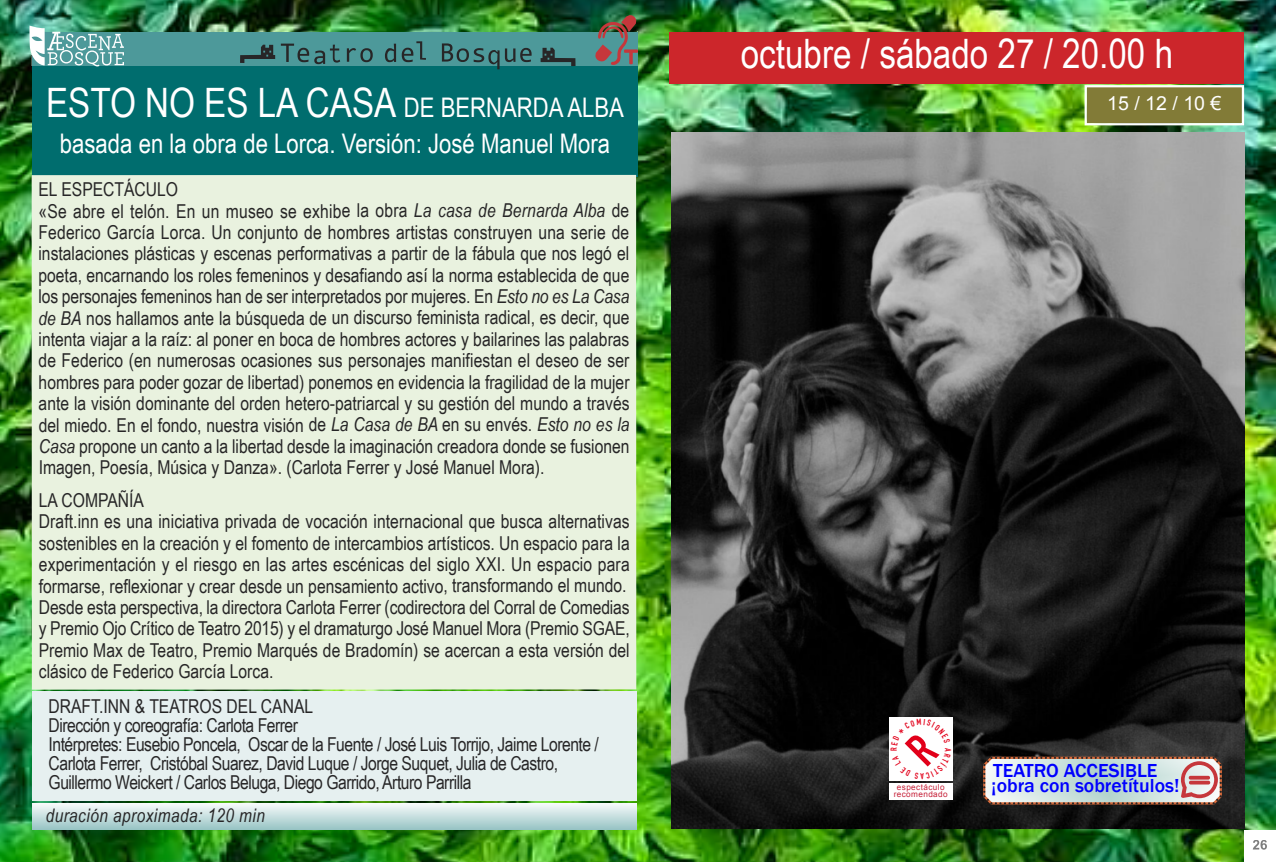
<style>
.page{position:relative;width:1276px;height:862px;background:#fff}
.page>*{position:absolute;margin:0;border:0;box-sizing:border-box;transform-origin:0 0}
.t1{font:40.5px "Arial Narrow";color:#fff}
.t2{font:27px "Arial Narrow";color:#fff}
.t3{font:500 19.35px/15.5px "Franklin Gothic";color:#00f}
.t4{font:19.35px "Arial";color:#fff}
.t5{font:19.12px/21.4px "Arial Narrow";color:#272627}
.t6{font:19.12px/19.1px "Arial Narrow";letter-spacing:-.025em;color:#272627}
.t7{font:italic 18.68px "Arial Narrow";letter-spacing:.025em;color:#272627}
.t8{font:8.55px "DIN Engschrift+MZDFIX";color:#e2001a}
.t9{font:8.1px/7.4px "Arial";letter-spacing:.05em;color:#c62139;text-align:center}
.s1{font-size:27px}
.s2{font-style:italic}
</style>
<div class="page">
<img style="left:0;top:0;width:1276px;height:861px">
<div style="left:1244px;top:829px;width:32px;height:32px;background:#fff"></div>
<svg style="left:1253px;top:840px;width:14px;height:9px"></svg>
<div style="left:32px;top:32px;width:606px;height:144px;background:#006d6e"></div>
<div style="left:670px;top:32px;width:574px;height:52px;background:#cc262b"></div>
<img style="left:638px;top:32px;width:1px;height:33px">
<div style="left:32px;top:32px;width:606px;height:33px;background:#4d999a"></div>
<svg style="left:29px;top:26px;width:95px;height:40px"></svg>
<div style="left:32px;top:691px;width:604px;height:109px;background:#e6f0f0"></div>
<div style="left:32px;top:175px;width:604px;height:514px;background:#e9f2df"></div>
<img style="left:671px;top:133px;width:573px;height:695px">
<div style="left:32px;top:803px;width:605px;height:26px;background:linear-gradient(to bottom,#f8fbfb,#9ec8c8)"></div>
<svg style="left:240px;top:41px;width:335px;height:28px"></svg>
<svg style="left:594px;top:13px;width:44px;height:52px"></svg>
<svg style="left:981px;top:754px;width:242px;height:52px;background:#babab5"></svg>
<div style="left:1087px;top:87px;width:154px;height:36px;background:#827b37"></div>
<div style="left:1084px;top:85px;width:160px;height:40px;border:2px solid #fff"></div>
<div style="left:889px;top:716px;width:64px;height:64px;background:#fff"></div>
<div style="left:889px;top:782px;width:63px;height:17px;background:#fff"></div>
<svg style="left:904px;top:735px;width:36px;height:32px"></svg>
<h1 class="t1" style="left:46px;top:79px;width:579px">ESTO NO ES LA CASA <span class="s1">DE BERNARDA ALBA</span></h1>
<h2 class="t2" style="left:60px;top:128px;width:552px">basada en la obra de Lorca. Versión: José Manuel Mora</h2>
<p class="t5" style="left:38px;top:178px;width:593px">EL ESPECTÁCULO<br>«Se abre el telón. En un museo se exhibe la obra <span class="s2">La casa de Bernarda Alba</span> de Federico García Lorca. Un conjunto de hombres artistas construyen una serie de instalaciones plásticas y escenas performativas a partir de la fábula que nos legó el poeta, encarnando los roles femeninos y desafiando así la norma establecida de que los personajes femeninos han de ser interpretados por mujeres. En <span class="s2">Esto no es La Casa de BA</span> nos hallamos ante la búsqueda de un discurso feminista radical, es decir, que intenta viajar a la raíz: al poner en boca de hombres actores y bailarines las palabras de Federico (en numerosas ocasiones sus personajes manifiestan el deseo de ser hombres para poder gozar de libertad) ponemos en evidencia la fragilidad de la mujer ante la visión dominante del orden hetero-patriarcal y su gestión del mundo a través del miedo. En el fondo, nuestra visión de <span class="s2">La Casa de BA</span> en su envés. <span class="s2">Esto no es la Casa</span> propone un canto a la libertad desde la imaginación creadora donde se fusionen Imagen, Poesía, Música y Danza». (Carlota Ferrer y José Manuel Mora).</p>
<p class="t5" style="left:39px;top:489px;width:592px">LA COMPAÑÍA<br>Draft.inn es una iniciativa privada de vocación internacional que busca alternativas sostenibles en la creación y el fomento de intercambios artísticos. Un espacio para la experimentación y el riesgo en las artes escénicas del siglo XXI. Un espacio para formarse, reflexionar y crear desde un pensamiento activo, transformando el mundo.<br>Desde esta perspectiva, la directora Carlota Ferrer (codirectora del Corral de Comedias y Premio Ojo Crítico de Teatro 2015) y el dramaturgo José Manuel Mora (Premio SGAE, Premio Max de Teatro, Premio Marqués de Bradomín) se acercan a esta versión del clásico de Federico García Lorca.</p>
<p class="t6" style="left:49px;top:696px;width:552px">DRAFT.INN &amp; TEATROS DEL CANAL<br>Dirección y coreografía: Carlota Ferrer<br>Intérpretes: Eusebio Poncela, Oscar de la Fuente / José Luis Torrijo, Jaime Lorente / Carlota Ferrer, Cristóbal Suarez, David Luque / Jorge Suquet, Julia de Castro, Guillermo Weickert / Carlos Beluga, Diego Garrido, Arturo Parrilla</p>
<p class="t7" style="left:46px;top:803px;width:221px">duración aproximada: 120 min</p>
<h1 class="t1" style="left:741px;top:31px;width:434px">octubre / sábado 27 / 20.00 h</h1>
<p class="t4" style="left:1107px;top:93px;width:116px">15/12/10€</p>
<p class="t8" style="left:890px;top:750px;width:5px;rotate:-90deg">R</p>
<p class="t9" style="left:893px;top:782px;width:55px">espectáculo recomendado</p>
<p class="t3" style="left:991px;top:761px;width:190px">TEATRO ACCESIBLE ¡obra con sobretítulos!</p>
</div>
